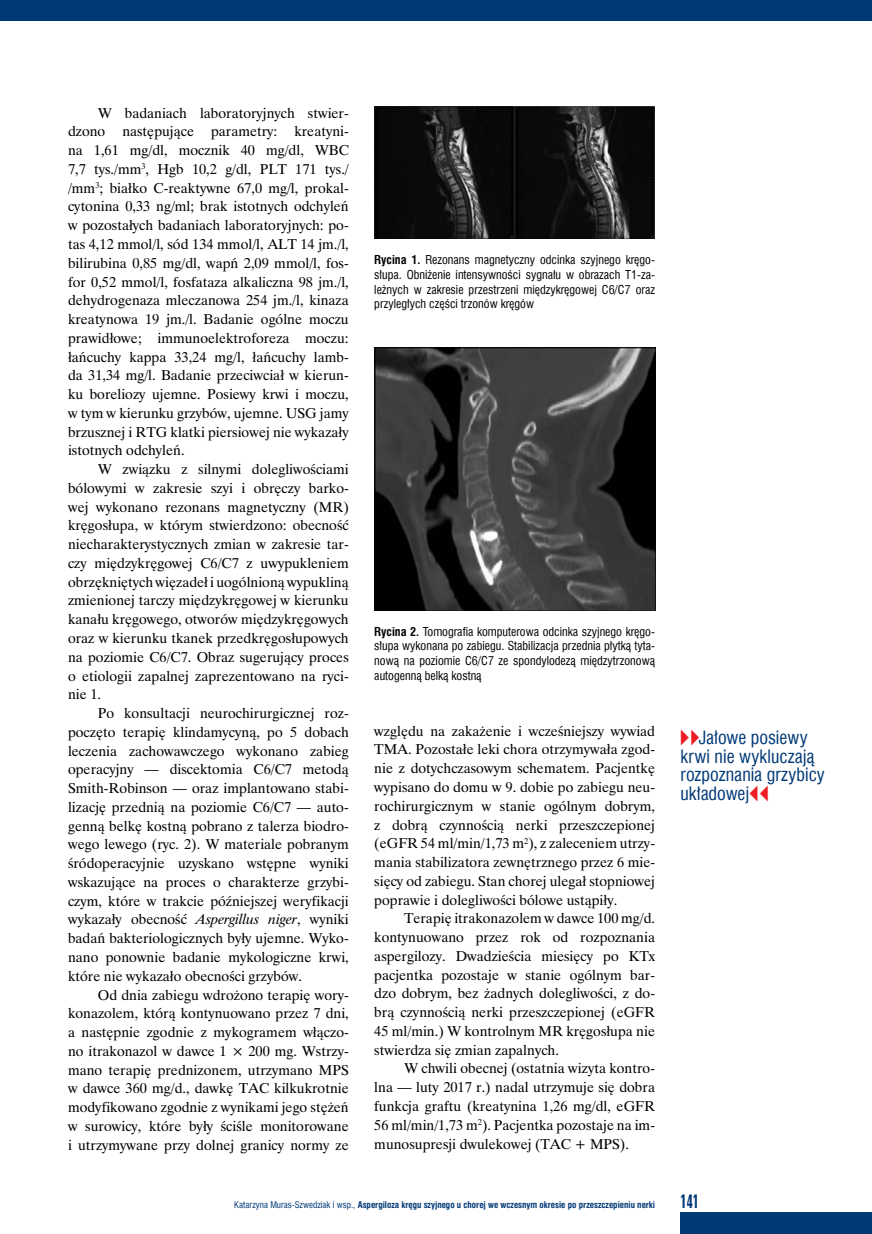
<style>
.page{position:relative;width:872px;height:1234px;background:#fff}
.page>*{position:absolute;margin:0;border:0;box-sizing:border-box;transform-origin:0 0}
.notka_lewa{font:18px/18.8px "Swis 721 Cn EU";color:#003976}
.t1{font:18px "Swis 924 EU";color:#003976}
._30_Tekst{font:14.25px/18.8px "Time Ibis EE";color:#000;text-align:justify}
._60_Rycina_-_podpis{font:12px/14.7px "Swis 721 Cn EU";color:#000;text-align:justify}
.t2{font:700 9px "Swis 721 Cn EU";color:#003976}
.s1{font-style:italic}
.s2{font-weight:700}
.s3{font-family:"Newspaper Pi";color:#ed1d24}
.s4{font-weight:400}
</style>
<div class="page">
<div style="left:680px;top:1212px;width:192px;height:21px;background:#003976"></div>
<div style="left:0;top:0;width:872px;height:21px;background:#003976"></div>
<img style="left:374px;top:106px;width:280px;height:133px">
<img style="left:374px;top:348px;width:281px;height:262px">
<p class="_30_Tekst" style="left:68px;top:103px;width:282px;text-indent:30px">W badaniach laboratoryjnych stwier&shy;dzono następujące parametry: kreatyni&shy;na 1,61 mg/dl, mocznik 40 mg/dl, WBC 7,7 tys./mm<sup>3</sup>, Hgb 10,2 g/dl, PLT 171 tys./ /mm<sup>3</sup>; białko C-reaktywne 67,0 mg/l, prokal&shy;cytonina 0,33 ng/ml; brak istotnych odchyleń w pozostałych badaniach laboratoryjnych: po&shy;tas 4,12 mmol/l, sód 134 mmol/l, ALT 14 jm./l, bilirubina 0,85 mg/dl, wapń 2,09 mmol/l, fos&shy;for 0,52 mmol/l, fosfataza alkaliczna 98 jm./l, dehydrogenaza mleczanowa 254 jm./l, kinaza kreatynowa 19 jm./l. Badanie ogólne moczu prawidłowe; immunoelektroforeza moczu: łańcuchy kappa 33,24 mg/l, łańcuchy lamb&shy;da 31,34 mg/l. Badanie przeciwciał w kierun&shy;ku boreliozy ujemne. Posiewy krwi i moczu, w tym w kierunku grzybów, ujemne. USG jamy brzusznej i RTG klatki piersiowej nie wykazały istotnych odchyleń.</p>
<p class="_30_Tekst" style="left:68px;top:459px;width:282px;text-indent:30px">W związku z silnymi dolegliwościami bólowymi w zakresie szyi i obręczy barko&shy;wej wykonano rezonans magnetyczny (MR) kręgosłupa, w którym stwierdzono: obecność niecharakterystycznych zmian w zakresie tar&shy;czy międzykręgowej C6/C7 z uwypukleniem obrzękniętych więzadeł i uogólnioną wypukliną zmienionej tarczy międzykręgowej w kierunku kanału kręgowego, otworów międzykręgowych oraz w kierunku tkanek przedkręgosłupowych na poziomie C6/C7. Obraz sugerujący proces o etiologii zapalnej zaprezentowano na ryci&shy;nie 1.</p>
<p class="_30_Tekst" style="left:68px;top:703px;width:282px;text-indent:30px">Po konsultacji neurochirurgicznej roz&shy;poczęto terapię klindamycyną, po 5 dobach leczenia zachowawczego wykonano zabieg operacyjny — discektomia C6/C7 metodą Smith-Robinson — oraz implantowano stabi&shy;lizację przednią na poziomie C6/C7 — auto&shy;genną belkę kostną pobrano z talerza biodro&shy;wego lewego (ryc. 2). W materiale pobranym śródoperacyjnie uzyskano wstępne wyniki wskazujące na proces o charakterze grzybi&shy;czym, które w trakcie późniejszej weryfikacji wykazały obecność <span class="s1">Aspergillus niger</span>, wyniki badań bakteriologicznych były ujemne. Wyko&shy;nano ponownie badanie mykologiczne krwi, które nie wykazało obecności grzybów.</p>
<p class="_30_Tekst" style="left:68px;top:984px;width:282px;text-indent:30px">Od dnia zabiegu wdrożono terapię wory&shy;konazolem, którą kontynuowano przez 7 dni, a następnie zgodnie z mykogramem włączo&shy;no itrakonazol w dawce 1 × 200 mg. Wstrzy&shy;mano terapię prednizonem, utrzymano MPS w dawce 360 mg/d., dawkę TAC kilkukrotnie modyfikowano zgodnie z wynikami jego stężeń w surowicy, które były ściśle monitorowane i utrzymywane przy dolnej granicy normy ze</p>
<p class="_60_Rycina_-_podpis" style="left:374px;top:252px;width:282px"><span class="s2">Rycina 1.</span> Rezonans magnetyczny odcinka szyjnego kręgo&shy;słupa. Obniżenie intensywności sygnału w obrazach T1-za&shy;leżnych w zakresie przestrzeni międzykręgowej C6/C7 oraz przyległych części trzonów kręgów</p>
<p class="_60_Rycina_-_podpis" style="left:374px;top:623px;width:282px"><span class="s2">Rycina 2.</span> Tomografia komputerowa odcinka szyjnego kręgo&shy;słupa wykonana po zabiegu. Stabilizacja przednia płytką tyta&shy;nową na poziomie C6/C7 ze spondylodezą międzytrzonową autogenną belką kostną</p>
<p class="_30_Tekst" style="left:374px;top:721px;width:282px">względu na zakażenie i wcześniejszy wywiad TMA. Pozostałe leki chora otrzymywała zgod&shy;nie z dotychczasowym schematem. Pacjentkę wypisano do domu w 9. dobie po zabiegu neu&shy;rochirurgicznym w stanie ogólnym dobrym, z dobrą czynnością nerki przeszczepionej (eGFR 54 ml/min/1,73 m<sup>2</sup>), z zaleceniem utrzy&shy;mania stabilizatora zewnętrznego przez 6 mie&shy;sięcy od zabiegu. Stan chorej ulegał stopniowej poprawie i dolegliwości bólowe ustąpiły.</p>
<p class="_30_Tekst" style="left:374px;top:908px;width:282px;text-indent:30px">Terapię itrakonazolem w dawce 100 mg/d. kontynuowano przez rok od rozpoznania aspergilozy. Dwadzieścia miesięcy po KTx pacjentka pozostaje w stanie ogólnym bar&shy;dzo dobrym, bez żadnych dolegliwości, z do&shy;brą czynnością nerki przeszczepionej (eGFR 45 ml/min.) W kontrolnym MR kręgosłupa nie stwierdza się zmian zapalnych.</p>
<p class="_30_Tekst" style="left:374px;top:1058px;width:282px;text-indent:30px">W chwili obecnej (ostatnia wizyta kontro&shy;lna — luty 2017 r.) nadal utrzymuje się dobra funkcja graftu (kreatynina 1,26 mg/dl, eGFR 56 ml/min/1,73 m<sup>2</sup>). Pacjentka pozostaje na im&shy;munosupresji dwulekowej (TAC + MPS).</p>
<p class="notka_lewa" style="left:680px;top:727px;width:146px"><span class="s3">VV</span>Jałowe posiewy krwi nie wykluczają rozpoznania grzybicy układowej<span class="s3">CC</span></p>
<p class="t2" style="left:234px;top:1198px;width:422px"><span class="s4">Katarzyna Muras-Szwedziak i wsp.,</span> Aspergiloza kręgu szyjnego u chorej we wczesnym okresie po przeszczepieniu nerki</p>
<p class="t1" style="left:680px;top:1189px;width:20px">141</p>
</div>
